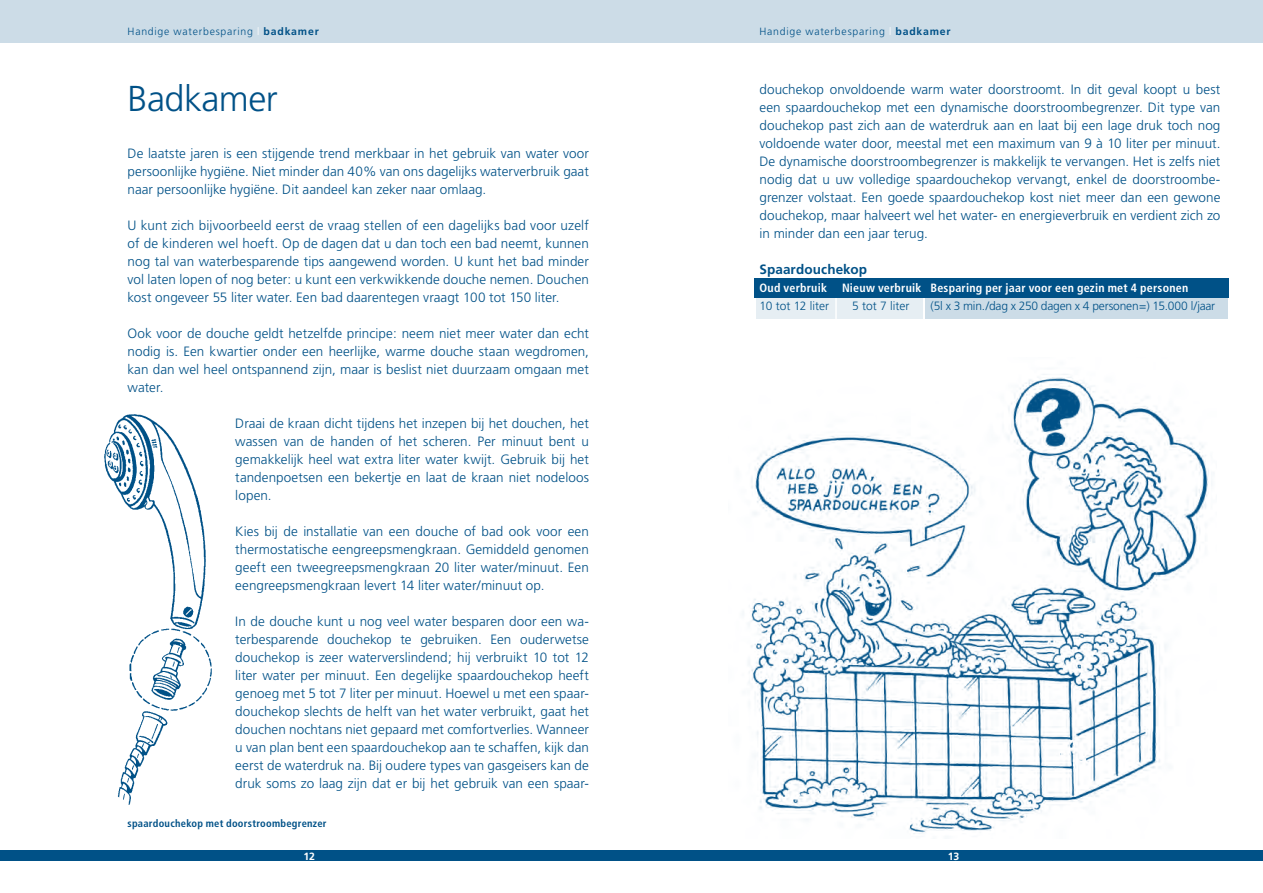
<style>
.page{position:relative;width:1263px;height:893px;background:#fff}
.page>*{position:absolute;margin:0;border:0;box-sizing:border-box;transform-origin:0 0}
.t1{font:300 36px "Frutiger";letter-spacing:-.015em;color:#005187}
.t2{font:300 13.5px/18px "Frutiger";color:#005187;text-align:justify}
.t3{font:700 13.5px "Frutiger";letter-spacing:.01em;color:#005187}
.t4{font:300 12px "Frutiger";letter-spacing:-.015em;color:#005187}
.t5{font:700 condensed 12px "Frutiger";letter-spacing:.02em;color:#fff}
.t6{font:300 10.5px "Frutiger";letter-spacing:.07em;color:#005187}
.t7{font:700 condensed 10.5px "Frutiger";letter-spacing:.025em;color:#005187}
.t8{font:700 10.5px "Frutiger";color:#fff}
.s1{color:#fff}
.s2{font-weight:700}
</style>
<div class="page">
<div style="left:0;top:850px;width:631px;height:11px;background:#005187"></div>
<div style="left:0;top:0;width:631px;height:43px;background:#ccdce7"></div>
<div style="left:631px;top:850px;width:632px;height:11px;background:#005187"></div>
<div style="left:631px;top:0;width:632px;height:43px;background:#ccdce7"></div>
<div style="left:757px;top:288px;width:166px;height:31px;background:#e6eef3"></div>
<hr style="left:835px;top:294px;width:2px;height:25px;background:#fff">
<div style="left:925px;top:288px;width:303px;height:31px;background:#ccdce7"></div>
<div style="left:755px;top:278px;width:474px;height:19px;background:#005187"></div>
<img style="left:104px;top:414px;width:108px;height:391px">
<img style="left:748px;top:374px;width:464px;height:460px">
<p class="t6" style="left:128px;top:26px;width:193px">Handige waterbesparing <span class="s1">l</span> <span class="s2">badkamer</span></p>
<p class="t6" style="left:759px;top:26px;width:193px">Handige waterbesparing <span class="s1">l</span> <span class="s2">badkamer</span></p>
<h1 class="t1" style="left:128px;top:78px;width:152px">Badkamer</h1>
<p class="t2" style="left:759px;top:81px;width:462px">douchekop onvoldoende warm water doorstroomt. In dit geval koopt u best een spaardouchekop met een dynamische doorstroombegrenzer. Dit type van douchekop past zich aan de waterdruk aan en laat bij een lage druk toch nog voldoende water door, meestal met een maximum van 9 à 10 liter per minuut.<br>De dynamische doorstroombegrenzer is makkelijk te vervangen. Het is zelfs niet nodig dat u uw volledige spaardouchekop vervangt, enkel de doorstroombe&shy;grenzer volstaat. Een goede spaardouchekop kost niet meer dan een gewone douchekop, maar halveert wel het water- en energieverbruik en verdient zich zo in minder dan een jaar terug.</p>
<p class="t3" style="left:759px;top:261px;width:109px">Spaardouchekop</p>
<p class="t5" style="left:759px;top:281px;width:430px">Oud verbruik Nieuw verbruik Besparing per jaar voor een gezin met 4 personen</p>
<p class="t4" style="left:759px;top:299px;width:71px">10 tot 12 liter</p>
<p class="t4" style="left:852px;top:299px;width:59px">5 tot 7 liter</p>
<p class="t4" style="left:930px;top:299px;width:286px">(5l x 3 min./dag x 250 dagen x 4 personen=) 15.000 l/jaar</p>
<p class="t2" style="left:128px;top:145px;width:463px">De laatste jaren is een stijgende trend merkbaar in het gebruik van water voor persoonlijke hygiëne. Niet minder dan 40% van ons dagelijks waterverbruik gaat naar persoonlijke hygiëne. Dit aandeel kan zeker naar omlaag.</p>
<p class="t2" style="left:128px;top:217px;width:463px">U kunt zich bijvoorbeeld eerst de vraag stellen of een dagelijks bad voor uzelf of de kinderen wel hoeft. Op de dagen dat u dan toch een bad neemt, kunnen nog tal van waterbesparende tips aangewend worden. U kunt het bad minder vol laten lopen of nog beter: u kunt een verkwikkende douche nemen. Douchen kost ongeveer 55 liter water. Een bad daarentegen vraagt 100 tot 150 liter.</p>
<p class="t2" style="left:128px;top:325px;width:463px">Ook voor de douche geldt hetzelfde principe: neem niet meer water dan echt nodig is. Een kwartier onder een heerlijke, warme douche staan wegdromen, kan dan wel heel ontspannend zijn, maar is beslist niet duurzaam omgaan met water.</p>
<p class="t2" style="left:235px;top:415px;width:355px">Draai de kraan dicht tijdens het inzepen bij het douchen, het wassen van de handen of het scheren. Per minuut bent u gemakkelijk heel wat extra liter water kwijt. Gebruik bij het tandenpoetsen een bekertje en laat de kraan niet nodeloos lopen.</p>
<p class="t2" style="left:235px;top:523px;width:355px">Kies bij de installatie van een douche of bad ook voor een thermostatische eengreepsmengkraan. Gemiddeld genomen geeft een tweegreepsmengkraan 20 liter water/minuut. Een eengreepsmengkraan levert 14 liter water/minuut op.</p>
<p class="t2" style="left:235px;top:613px;width:355px">In de douche kunt u nog veel water besparen door een wa&shy;terbesparende douchekop te gebruiken. Een ouderwetse douchekop is zeer waterverslindend; hij verbruikt 10 tot 12 liter water per minuut. Een degelijke spaardouchekop heeft genoeg met 5 tot 7 liter per minuut. Hoewel u met een spaar&shy;douchekop slechts de helft van het water verbruikt, gaat het douchen nochtans niet gepaard met comfortverlies. Wanneer u van plan bent een spaardouchekop aan te schaffen, kijk dan eerst de waterdruk na. Bij oudere types van gasgeisers kan de druk soms zo laag zijn dat er bij het gebruik van een spaar-</p>
<p class="t7" style="left:128px;top:817px;width:200px">spaardouchekop met doorstroombegrenzer</p>
<p class="t8" style="left:304px;top:850px;width:7px">12</p>
<p class="t8" style="left:948px;top:850px;width:7px">13</p>
</div>
